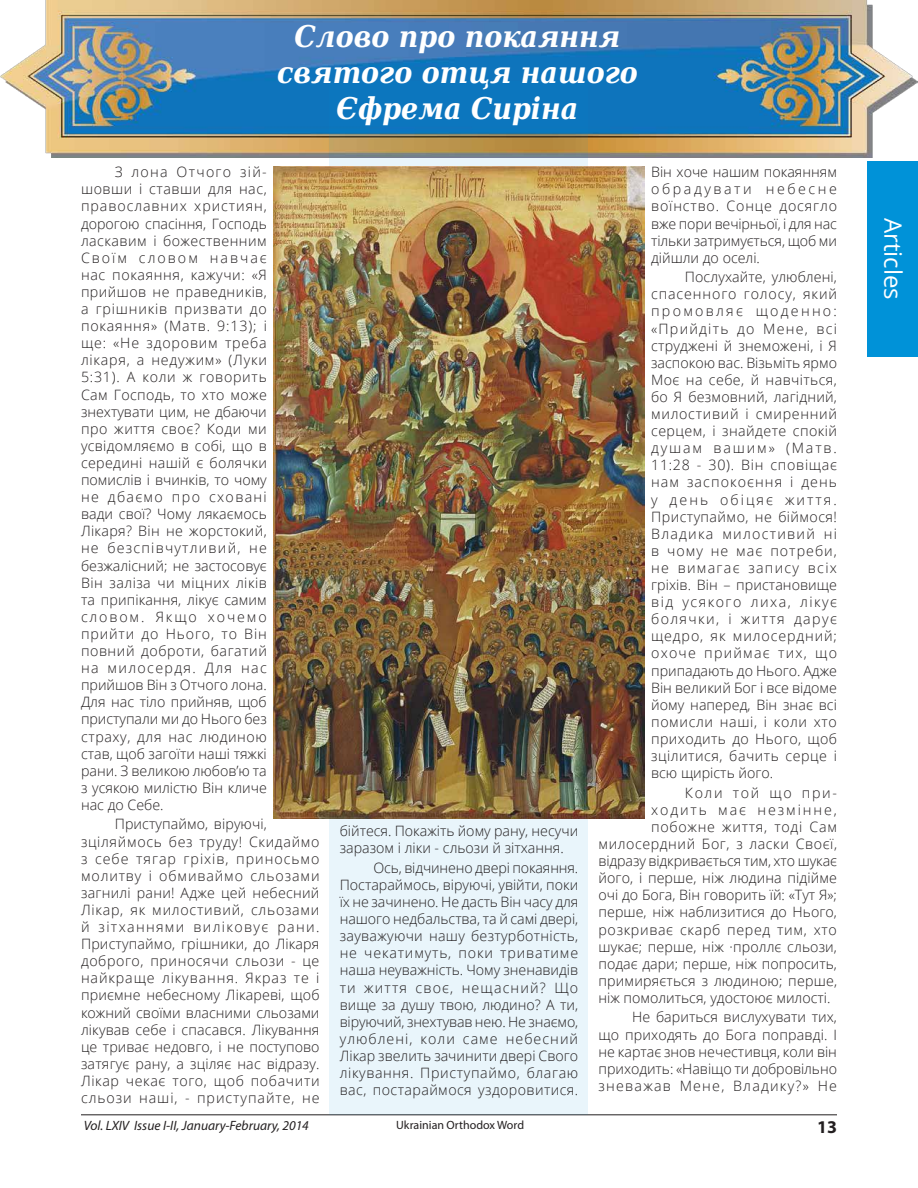
<style>
.page{position:relative;width:918px;height:1188px;background:#fff}
.page>*{position:absolute;margin:0;border:0;box-sizing:border-box;transform-origin:0 0}
.t1{font:italic 700 30px/36px "DejaVu Serif Condensed";color:#fff;text-align:center}
.t2{font:24px "Open Sans";color:#fff}
.t3{font:700 18px "Myriad Pro";color:#231f20}
.t4{font:300 14.25px/17.1px "Open Sans";letter-spacing:.01em;color:#231f20;text-align:justify}
.t5{font:300 14.25px/17.1px "Open Sans";letter-spacing:.04em;color:#231f20}
.t6{font:300 14.25px "Open Sans";letter-spacing:.045em;color:#231f20}
.t7{font:300 14.25px "Open Sans";letter-spacing:.055em;color:#231f20}
.t8{font:300 14.25px "Open Sans";letter-spacing:.135em;color:#231f20}
.t9{font:300 14.25px "Open Sans";letter-spacing:.115em;color:#231f20}
.t10{font:italic 13.5px "Myriad Pro";color:#231f20}
.t11{font:12px "Myriad Pro";color:#231f20}
</style>
<div class="page">
<hr style="left:81px;top:1115px;width:756px;height:1px;background:#231f20">
<div style="left:867px;top:161px;width:51px;height:196px;background:#0092d8"></div>
<img style="left:0;top:0;width:918px;height:157px">
<svg style="left:330px;top:81px;width:258px;height:1034px;background:#c5dce7"></svg>
<img style="left:274px;top:166px;width:370px;height:653px">
<h1 class="t1" style="left:277px;top:18px;width:362px">Слово про покаяння святого отця нашого<br>Єфрема Сиріна</h1>
<p class="t4" style="left:81px;top:163px;width:187px;text-indent:34px">З лона Отчого зій&shy;шовши і ставши для нас, православних християн, дорогою спасіння, Господь ласкавим і божественним Своїм словом навчає нас покаяння, кажучи: «Я прийшов не праведників, а грішників призвати до покаяння» (Матв. 9:13); і ще: «Не здоровим треба лікаря, а недужим» (Луки 5:31). А коли ж говорить Сам Господь, то хто може знехтувати цим, не дбаючи про життя своє? Коди ми усвідомляємо в собі, що в середині нашій є болячки помислів і вчинків, то чому не дбаємо про сховані вади свої? Чому лякаємось Лікаря? Він не жорстокий, не безспівчутливий, не безжалісний; не застосовує Він заліза чи міцних ліків та припікання, лікує самим словом. Якщо хочемо прийти до Нього, то Він повний доброти, багатий на милосердя. Для нас прийшов Він з Отчого лона.<br>Для нас тіло прийняв, щоб приступали ми до Нього без страху, для нас людиною став, щоб загоїти наші тяжкі рани. З великою любов’ю та з усякою милістю Він кличе нас до Себе.</p>
<p class="t5" style="left:81px;top:815px;width:240px;text-indent:34px">Приступаймо, віруючі, зціляймось без труду! Скидаймо з себе тягар гріхів, приносьмо молитву і обмиваймо сльозами загнилі рани! Адже цей небесний<br>Лікар, як милостивий, сльозами й зітханнями виліковує рани.<br>Приступаймо, грішники, до Лікаря доброго, приносячи сльози - це найкраще лікування. Якраз те і приємне небесному Лікареві, щоб кожний своїми власними сльозами лікував себе і спасався. Лікування це триває недовго, і не поступово затягує рану, а зціляє нас відразу.<br>Лікар чекає того, щоб побачити сльози наші, - приступайте, не</p>
<p class="t4" style="left:340px;top:822px;width:240px">бійтеся. Покажіть йому рану, несучи заразом і ліки - сльози й зітхання.</p>
<p class="t4" style="left:340px;top:859px;width:240px;text-indent:34px">Ось, відчинено двері покаяння.<br>Постараймось, віруючі, увійти, поки їх не зачинено. Не дасть Він часу для нашого недбальства, та й самі двері, зауважуючи нашу безтурботність, не чекатимуть, поки триватиме наша неуважність. Чому зненавидів ти життя своє, нещасний? Що вище за душу твою, людино? А ти, віруючий, знехтував нею. Не знаємо, улюблені, коли саме небесний Лікар звелить зачинити двері Свого лікування. Приступаймо, благаю вас, постараймося уздоровитися.</p>
<p class="t4" style="left:651px;top:163px;width:187px">Він хоче нашим покаянням обрадувати небесне воїнство. Сонце досягло вже пори вечірньої, і для нас тільки затримується, щоб ми дійшли до оселі.</p>
<p class="t4" style="left:651px;top:268px;width:187px;text-indent:34px">Послухайте, улюблені, спасенного голосу, який промовляє щоденно: «Прийдіть до Мене, всі струджені й знеможені, і Я заспокою вас. Візьміть ярмо Моє на себе, й навчіться, бо Я безмовний, лагідний, милостивий і смиренний серцем, і знайдете спокій душам вашим» (Матв.<br>11:28 - 30). Він сповіщає нам заспокоєння і день у день обіцяє життя.<br>Приступаймо, не біймося!<br>Владика милостивий ні в чому не має потреби, не вимагає запису всіх гріхів. Він – пристановище від усякого лиха, лікує болячки, і життя дарує щедро, як милосердний; охоче приймає тих, що припадають до Нього. Адже Він великий Бог і все відоме йому наперед, Він знає всі помисли наші, і коли хто приходить до Нього, щоб зцілитися, бачить серце і всю щирість його.</p>
<p class="t9" style="left:685px;top:783px;width:154px">Коли той що при-</p>
<p class="t8" style="left:651px;top:800px;width:187px">ходить має незмінне,</p>
<p class="t7" style="left:651px;top:817px;width:187px">побожне життя, тоді Сам</p>
<p class="t5" style="left:599px;top:835px;width:240px">милосердний Бог, з ласки Своєї,</p>
<p class="t4" style="left:599px;top:852px;width:240px">відразу відкривається тим, хто шукає</p>
<p class="t4" style="left:599px;top:869px;width:240px">його, і перше, ніж людина підійме</p>
<p class="t4" style="left:599px;top:886px;width:240px">очі до Бога, Він говорить їй: «Тут Я»;</p>
<p class="t4" style="left:599px;top:903px;width:240px">перше, ніж наблизитися до Нього,</p>
<p class="t6" style="left:599px;top:920px;width:240px">розкриває скарб перед тим, хто</p>
<p class="t4" style="left:599px;top:938px;width:240px">шукає; перше, ніж ·проллє сльози,</p>
<p class="t4" style="left:599px;top:955px;width:240px">подає дари; перше, ніж попросить,</p>
<p class="t4" style="left:599px;top:972px;width:240px">примиряється з людиною; пepшe,</p>
<p class="t4" style="left:599px;top:989px;width:234px">ніж помолиться, удостоює милості.</p>
<p class="t4" style="left:599px;top:1008px;width:240px;text-indent:34px">Не бариться вислухувати тих, що приходять до Бога поправді. І не картає знов нечестивця, коли він приходить: «Навіщо ти добровільно зневажав Мене, Владику?» Не</p>
<p class="t10" style="left:84px;top:1117px;width:227px">Vol. LXIV Issue I-II, January-February, 2014</p>
<p class="t11" style="left:396px;top:1118px;width:129px">Ukrainian Orthodox Word</p>
<p class="t3" style="left:817px;top:1115px;width:21px">13</p>
<h2 class="t2" style="left:910px;top:218px;width:83px;rotate:90deg">Articles</h2>
</div>
